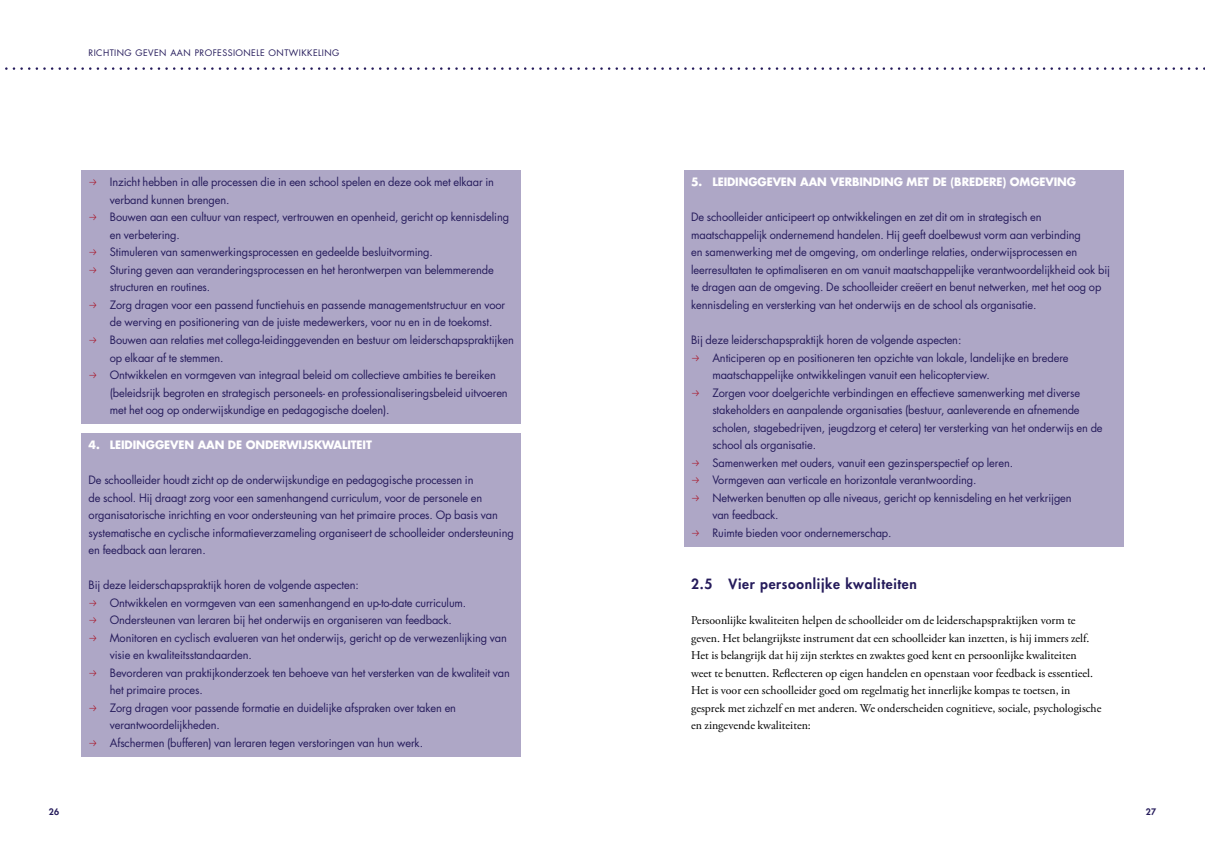
<style>
.page{position:relative;width:1205px;height:851px;background:#fff}
.page>*{position:absolute;margin:0;border:0;box-sizing:border-box;transform-origin:0 0}
._1__Paragraafkop{font:800 13.75px "Futura LT";letter-spacing:.05em;color:#251b5b}
._2_Platte_tekst_witr{font:11.88px/17.5px "Adobe Garamond Pro";color:#000}
._2_Platte_tekst{font:11.25px/17.5px "Futura LT";letter-spacing:-.01em;color:#251b5b}
._1_1_Alineakop{font:700 11.25px "Futura LT";letter-spacing:-.01em;color:#fff}
.t1{font:8.75px "Futura LT";letter-spacing:.05em;color:#251b5b}
.t2{font:800 8.75px "Futura LT";color:#251b5b}
</style>
<div class="page">
<div style="left:81px;top:170px;width:440px;height:44px;background:#aea7c6"></div>
<div style="left:81px;top:205px;width:440px;height:43px;background:#aea7c6"></div>
<div style="left:81px;top:240px;width:440px;height:26px;background:#aea7c6"></div>
<div style="left:81px;top:258px;width:440px;height:43px;background:#aea7c6"></div>
<div style="left:81px;top:293px;width:440px;height:43px;background:#aea7c6"></div>
<div style="left:81px;top:328px;width:440px;height:43px;background:#aea7c6"></div>
<div style="left:81px;top:363px;width:440px;height:60px;background:#aea7c6"></div>
<div style="left:81px;top:433px;width:440px;height:25px;background:#aea7c6"></div>
<div style="left:81px;top:450px;width:440px;height:26px;background:#aea7c6"></div>
<div style="left:81px;top:468px;width:440px;height:131px;background:#aea7c6"></div>
<div style="left:81px;top:590px;width:440px;height:26px;background:#aea7c6"></div>
<div style="left:81px;top:608px;width:440px;height:25px;background:#aea7c6"></div>
<div style="left:81px;top:625px;width:440px;height:43px;background:#aea7c6"></div>
<div style="left:81px;top:660px;width:440px;height:43px;background:#aea7c6"></div>
<div style="left:81px;top:695px;width:440px;height:43px;background:#aea7c6"></div>
<div style="left:81px;top:730px;width:440px;height:26px;background:#aea7c6"></div>
<div style="left:684px;top:170px;width:439px;height:26px;background:#aea7c6"></div>
<div style="left:684px;top:188px;width:439px;height:25px;background:#aea7c6"></div>
<div style="left:684px;top:205px;width:439px;height:149px;background:#aea7c6"></div>
<div style="left:684px;top:345px;width:439px;height:43px;background:#aea7c6"></div>
<div style="left:684px;top:380px;width:439px;height:78px;background:#aea7c6"></div>
<div style="left:684px;top:450px;width:439px;height:26px;background:#aea7c6"></div>
<div style="left:684px;top:468px;width:439px;height:25px;background:#aea7c6"></div>
<div style="left:684px;top:485px;width:439px;height:43px;background:#aea7c6"></div>
<div style="left:684px;top:520px;width:439px;height:26px;background:#aea7c6"></div>
<svg style="left:5px;top:67px;width:1200px;height:3px"></svg>
<p class="t1" style="left:89px;top:48px;width:21px">Richting</p>
<p class="t1" style="left:136px;top:48px;width:43px">geven aan</p>
<p class="t1" style="left:195px;top:48px;width:35px">profession</p>
<p class="t1" style="left:251px;top:48px;width:25px">ele ontwikk</p>
<p class="t1" style="left:313px;top:48px;width:16px">eling</p>
<p class="_2_Platte_tekst" style="left:110px;top:173px;width:386px">Inzicht hebben in alle processen die in een school spelen en deze ook met elkaar in verband kunnen brengen.</p>
<p class="_2_Platte_tekst" style="left:110px;top:208px;width:401px">Bouwen aan een cultuur van respect, vertrouwen en openheid, gericht op kennisdeling en verbetering.</p>
<p class="_2_Platte_tekst" style="left:110px;top:243px;width:325px">Stimuleren van samenwerkingsprocessen en gedeelde besluitvorming.</p>
<p class="_2_Platte_tekst" style="left:110px;top:261px;width:385px">Sturing geven aan veranderingsprocessen en het herontwerpen van belemmerende structuren en routines.</p>
<p class="_2_Platte_tekst" style="left:110px;top:296px;width:397px">Zorg dragen voor een passend functiehuis en passende managementstructuur en voor de werving en positionering van de juiste medewerkers, voor nu en in de toekomst.</p>
<p class="_2_Platte_tekst" style="left:110px;top:331px;width:405px">Bouwen aan relaties met collega-leidinggevenden en bestuur om leiderschapspraktijken op elkaar af te stemmen.</p>
<p class="_2_Platte_tekst" style="left:110px;top:366px;width:399px">Ontwikkelen en vormgeven van integraal beleid om collectieve ambities te bereiken (beleidsrijk begroten en strategisch personeels- en professionaliseringsbeleid uitvoeren met het oog op onderwijskundige en pedagogische doelen).</p>
<p class="_1_1_Alineakop" style="left:89px;top:437px;width:285px">4. LEIDINGGEVEN AAN DE ONDERWIJSKWALITEIT</p>
<p class="_2_Platte_tekst" style="left:89px;top:471px;width:427px">De schoolleider houdt zicht op de onderwijskundige en pedagogische processen in<br>de school. Hij draagt zorg voor een samenhangend curriculum, voor de personele en organisatorische inrichting en voor ondersteuning van het primaire proces. Op basis van systematische en cyclische informatieverzameling organiseert de schoolleider ondersteuning en feedback aan leraren.</p>
<p class="_2_Platte_tekst" style="left:89px;top:576px;width:272px">Bij deze leiderschapspraktijk horen de volgende aspecten:</p>
<p class="_2_Platte_tekst" style="left:110px;top:593px;width:358px">Ontwikkelen en vormgeven van een samenhangend en up-to-date curriculum.</p>
<p class="_2_Platte_tekst" style="left:110px;top:611px;width:343px">Ondersteunen van leraren bij het onderwijs en organiseren van feedback.</p>
<p class="_2_Platte_tekst" style="left:110px;top:628px;width:399px">Monitoren en cyclisch evalueren van het onderwijs, gericht op de verwezenlijking van visie en kwaliteitsstandaarden.</p>
<p class="_2_Platte_tekst" style="left:110px;top:663px;width:401px">Bevorderen van praktijkonderzoek ten behoeve van het versterken van de kwaliteit van het primaire proces.</p>
<p class="_2_Platte_tekst" style="left:110px;top:698px;width:348px">Zorg dragen voor passende formatie en duidelijke afspraken over taken en verantwoordelijkheden.</p>
<p class="_2_Platte_tekst" style="left:110px;top:733px;width:315px">Afschermen (bufferen) van leraren tegen verstoringen van hun werk.</p>
<p class="_1_1_Alineakop" style="left:691px;top:175px;width:386px">5. LEIDINGGEVEN AAN VERBINDING MET DE (BREDERE) OMGEVING</p>
<p class="_2_Platte_tekst" style="left:691px;top:208px;width:420px">De schoolleider anticipeert op ontwikkelingen en zet dit om in strategisch en maatschappelijk ondernemend handelen. Hij geeft doelbewust vorm aan verbinding<br>en samenwerking met de omgeving, om onderlinge relaties, onderwijsprocessen en leerresultaten te optimaliseren en om vanuit maatschappelijke verantwoordelijkheid ook bij te dragen aan de omgeving. De schoolleider creëert en benut netwerken, met het oog op kennisdeling en versterking van het onderwijs en de school als organisatie.</p>
<p class="_2_Platte_tekst" style="left:691px;top:331px;width:272px">Bij deze leiderschapspraktijk horen de volgende aspecten:</p>
<p class="_2_Platte_tekst" style="left:712px;top:348px;width:358px">Anticiperen op en positioneren ten opzichte van lokale, landelijke en bredere maatschappelijke ontwikkelingen vanuit een helicopterview.</p>
<p class="_2_Platte_tekst" style="left:712px;top:383px;width:392px">Zorgen voor doelgerichte verbindingen en effectieve samenwerking met diverse stakeholders en aanpalende organisaties (bestuur, aanleverende en afnemende scholen, stagebedrijven, jeugdzorg et cetera) ter versterking van het onderwijs en de school als organisatie.</p>
<p class="_2_Platte_tekst" style="left:712px;top:453px;width:302px">Samenwerken met ouders, vanuit een gezinsperspectief op leren.</p>
<p class="_2_Platte_tekst" style="left:712px;top:471px;width:266px">Vormgeven aan verticale en horizontale verantwoording.</p>
<p class="_2_Platte_tekst" style="left:712px;top:488px;width:361px">Netwerken benutten op alle niveaus, gericht op kennisdeling en het verkrijgen van feedback.</p>
<p class="_2_Platte_tekst" style="left:712px;top:523px;width:181px">Ruimte bieden voor ondernemerschap.</p>
<p class="_1__Paragraafkop" style="left:691px;top:574px;width:227px">2.5 Vier persoonlijke kwaliteiten</p>
<p class="_2_Platte_tekst_witr" style="left:691px;top:612px;width:412px">Persoonlijke kwaliteiten helpen de schoolleider om de leiderschapspraktijken vorm te geven. Het belangrijkste instrument dat een schoolleider kan inzetten, is hij immers zelf.<br>Het is belangrijk dat hij zijn sterktes en zwaktes goed kent en persoonlijke kwaliteiten<br>weet te benutten. Reflecteren op eigen handelen en openstaan voor feedback is essentieel.<br>Het is voor een schoolleider goed om regelmatig het innerlijke kompas te toetsen, in gesprek met zichzelf en met anderen. We onderscheiden cognitieve, sociale, psychologische en zingevende kwaliteiten:</p>
<p class="t2" style="left:49px;top:805px;width:12px">26</p>
<p class="t2" style="left:1146px;top:805px;width:12px">27</p>
</div>
